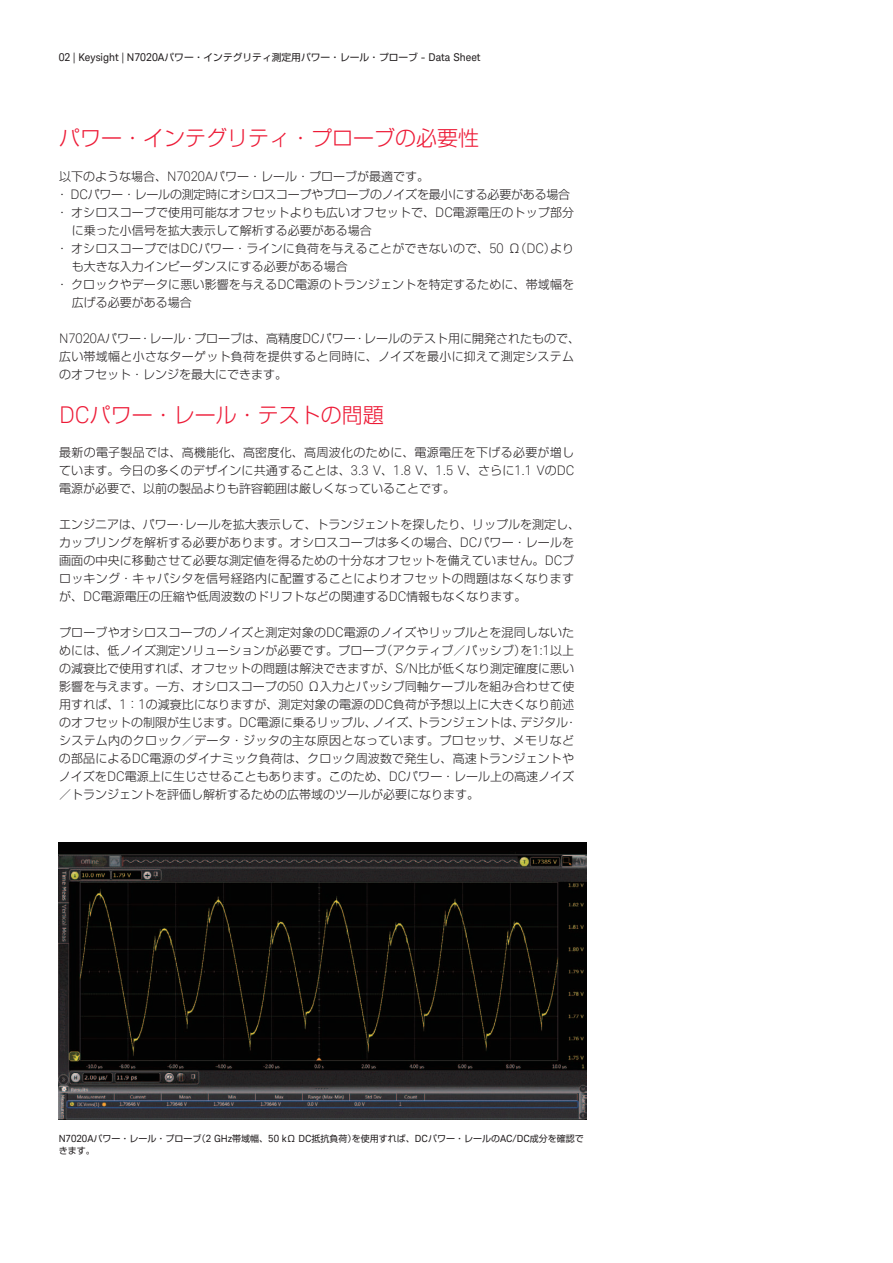
<style>
.page{position:relative;width:893px;height:1263px;background:#fff}
.page>*{position:absolute;margin:0;border:0;box-sizing:border-box;transform-origin:0 0}
.t1{font:300 21px "Shin Go Pro";color:#ed1a36}
.t2{font:300 12px/18px "Shin Go Pro";letter-spacing:.01em;color:#231f20}
.t3{font:300 12px "Shin Go Pro";letter-spacing:-.02em;color:#231f20}
.t4{font:10.8px "Keysight Sans";color:#231f20}
.t5{font:9px/12px "Shin Go Pro";color:#231f20}
.s1{font-family:"Shin Go Pro";font-size:9.75px}
.s2{font-family:"Keysight Sans";font-size:13.2px}
.s3{font-family:"Keysight Sans";font-size:23.1px}
.s4{font-family:"Keysight Sans";font-size:9.9px}
</style>
<div class="page">
<img style="left:59px;top:842px;width:528px;height:278px">
<p class="t4" style="left:59px;top:51px;width:423px">02 | Keysight | N7020A<span class="s1">パワー・インテグリティ測定用パワー・レール・プローブ</span> - Data Sheet</p>
<h1 class="t1" style="left:59px;top:121px;width:422px">パワー・インテグリティ・プローブの必要性</h1>
<p class="t2" style="left:59px;top:166px;width:371px">以下のような場合、<span class="s2">N7020A</span>パワー・レール・プローブが最適です。</p>
<p class="t3" style="left:56px;top:184px;width:516px">・ <span class="s2">DC</span>パワー・レールの測定時にオシロスコープやプローブのノイズを最小にする必要がある場合</p>
<p class="t2" style="left:56px;top:202px;width:520px">・オシロスコープで使用可能なオフセットよりも広いオフセットで、<span class="s2">DC</span>電源電圧のトップ部分</p>
<p class="t2" style="left:72px;top:220px;width:301px">に乗った小信号を拡大表示して解析する必要がある場合</p>
<p class="t2" style="left:56px;top:238px;width:520px">・オシロスコープでは<span class="s2">DC</span>パワー・ラインに負荷を与えることができないので、<span class="s2">50</span> Ω（<span class="s2">DC</span>）より</p>
<p class="t2" style="left:72px;top:256px;width:277px">も大きな入力インピーダンスにする必要がある場合</p>
<p class="t2" style="left:56px;top:274px;width:520px">・クロックやデータに悪い影響を与える<span class="s2">DC</span>電源のトランジェントを特定するために、帯域幅を</p>
<p class="t2" style="left:72px;top:292px;width:121px">広げる必要がある場合</p>
<p class="t2" style="left:59px;top:328px;width:523px"><span class="s2">N7020A</span>パワー・レール・プローブは、高精度<span class="s2">DC</span>パワー・レールのテスト用に開発されたもので、広い帯域幅と小さなターゲット負荷を提供すると同時に、ノイズを最小に抑えて測定システムのオフセット・レンジを最大にできます。</p>
<h1 class="t1" style="left:59px;top:398px;width:326px"><span class="s3">DC</span>パワー・レール・テストの問題</h1>
<p class="t2" style="left:59px;top:442px;width:517px;text-align:justify">最新の電子製品では、高機能化、高密度化、高周波化のために、電源電圧を下げる必要が増しています。今日の多くのデザインに共通することは、<span class="s2">3.3 V</span>、<span class="s2">1.8 V</span>、<span class="s2">1.5 V</span>、さらに<span class="s2">1.1 V</span>の<span class="s2">DC</span>電源が必要で、以前の製品よりも許容範囲は厳しくなっていることです。</p>
<p class="t2" style="left:59px;top:514px;width:523px">エンジニアは、パワー・レールを拡大表示して、トランジェントを探したり、リップルを測定し、カップリングを解析する必要があります。オシロスコープは多くの場合、<span class="s2">DC</span>パワー・レールを画面の中央に移動させて必要な測定値を得るための十分なオフセットを備えていません。<span class="s2">DC</span>ブロッキング・キャパシタを信号経路内に配置することによりオフセットの問題はなくなりますが、<span class="s2">DC</span>電源電圧の圧縮や低周波数のドリフトなどの関連する<span class="s2">DC</span>情報もなくなります。</p>
<p class="t2" style="left:59px;top:622px;width:520px">プローブやオシロスコープのノイズと測定対象の<span class="s2">DC</span>電源のノイズやリップルとを混同しないためには、低ノイズ測定ソリューションが必要です。プローブ（アクティブ／パッシブ）を<span class="s2">1:1</span>以上の減衰比で使用すれば、オフセットの問題は解決できますが、<span class="s2">S/N</span>比が低くなり測定確度に悪い影響を与えます。一方、オシロスコープの<span class="s2">50</span> Ω入力とパッシブ同軸ケーブルを組み合わせて使用すれば、<span class="s2">1</span>：<span class="s2">1</span>の減衰比になりますが、測定対象の電源の<span class="s2">DC</span>負荷が予想以上に大きくなり前述のオフセットの制限が生じます。<span class="s2">DC</span>電源に乗るリップル、ノイズ、トランジェントは、デジタル・システム内のクロック／データ・ジッタの主な原因となっています。プロセッサ、メモリなどの部品による<span class="s2">DC</span>電源のダイナミック負荷は、クロック周波数で発生し、高速トランジェントやノイズを<span class="s2">DC</span>電源上に生じさせることもあります。このため、<span class="s2">DC</span>パワー・レール上の高速ノイズ／トランジェントを評価し解析するための広帯域のツールが必要になります。</p>
<p class="t5" style="left:59px;top:1131px;width:527px"><span class="s4">N7020A</span>パワー・レール・プローブ（<span class="s4">2 GHz</span>帯域幅、<span class="s4">50 k</span>Ω <span class="s4">DC</span>抵抗負荷）を使用すれば、<span class="s4">DC</span>パワー・レールの<span class="s4">AC/DC</span>成分を確認できます。</p>
</div>
